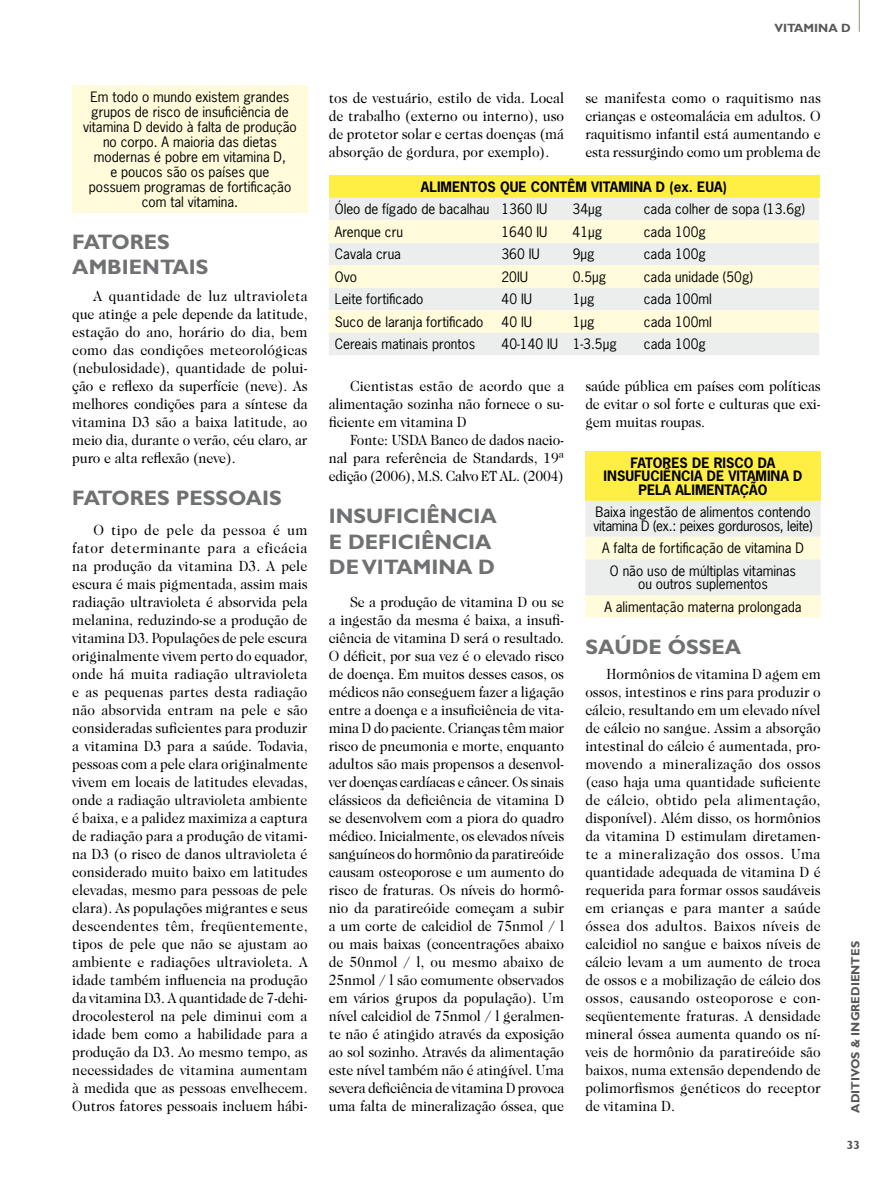
<style>
.page{position:relative;width:893px;height:1191px;background:#fff}
.page>*{position:absolute;margin:0;border:0;box-sizing:border-box;transform-origin:0 0}
.t1{font:700 21px/25.2px "Gill Sans";color:#707172}
.t2{font:15px/18px "Caslon 224 IT Cby BT";letter-spacing:-.01em;color:#000;text-align:justify;scale:.93 1}
.t3{font:13.5px/15px "News Gothic Std";color:#000;text-align:center}
.t4{font:700 13.5px/13.5px "News Gothic Std";color:#000}
.t5{font:700 12px "Gill Sans";color:#58585a}
</style>
<div class="page">
<div style="left:72px;top:85px;width:236px;height:128px;background:#fffbdb"></div>
<div style="left:329px;top:175px;width:490px;height:23px;background:#ffef44"></div>
<div style="left:329px;top:198px;width:490px;height:157px;background:#eceded"></div>
<svg style="left:329px;top:220px;width:490px;height:113px;background:#f7f5e2"></svg>
<div style="left:585px;top:451px;width:236px;height:50px;background:#ffef44"></div>
<svg style="left:585px;top:501px;width:236px;height:117px;background:#f3f2e6"></svg>
<hr style="left:859px;top:0;width:1px;height:32px;background:#919770">
<p class="t5" style="left:774px;top:21px;width:23px">VITAM</p>
<p class="t5" style="left:814px;top:21px;width:36px">INA D</p>
<p class="t3" style="left:83px;top:89px;width:215px">Em todo o mundo existem grandes grupos de risco de insuficiência de vitamina D devido à falta de produção no corpo. A maioria das dietas modernas é pobre em vitamina D,<br>e poucos são os países que possuem programas de fortificação com tal vitamina.</p>
<h1 class="t1" style="left:72px;top:229px;width:138px">FATORES<br>AMBI ENTAIS</h1>
<p class="t2" style="left:72px;top:287px;width:255px;text-indent:21px">A quantidade de luz ultravioleta que atinge a pele depende da latitude, estação do ano, horário do dia, bem como das condições meteorológicas (nebulosidade), quantidade de polui&shy;ção e reflexo da superfície (neve). As melhores condições para a síntese da vitamina D3 são a baixa latitude, ao meio dia, durante o verão, céu claro, ar puro e alta reflexão (neve).</p>
<h1 class="t1" style="left:72px;top:485px;width:211px">FATORES PESSOAI S</h1>
<p class="t2" style="left:72px;top:521px;width:255px;text-indent:21px">O tipo de pele da pessoa é um fator determinante para a eficácia na produção da vitamina D3. A pele escura é mais pigmentada, assim mais radiação ultravioleta é absorvida pela melanina, reduzindo-se a produção de vitamina D3. Populações de pele escura originalmente vivem perto do equador, onde há muita radiação ultravioleta e as pequenas partes desta radiação não absorvida entram na pele e são consideradas suficientes para produzir a vitamina D3 para a saúde. Todavia, pessoas com a pele clara originalmente vivem em locais de latitudes elevadas, onde a radiação ultravioleta ambiente é baixa, e a palidez maximiza a captura de radiação para a produção de vitami&shy;na D3 (o risco de danos ultravioleta é considerado muito baixo em latitudes elevadas, mesmo para pessoas de pele clara). As populações migrantes e seus descendentes têm, freqüentemente, tipos de pele que não se ajustam ao ambiente e radiações ultravioleta. A idade também influencia na produção da vitamina D3. A quantidade de 7-dehi&shy;drocolesterol na pele diminui com a idade bem como a habilidade para a produção da D3. Ao mesmo tempo, as necessidades de vitamina aumentam à medida que as pessoas envelhecem.<br>Outros fatores pessoais incluem hábi-</p>
<p class="t2" style="left:329px;top:89px;width:255px">tos de vestuário, estilo de vida. Local de trabalho (externo ou interno), uso de protetor solar e certas doenças (má absorção de gordura, por exemplo).</p>
<p class="t2" style="left:585px;top:89px;width:255px">se manifesta como o raquitismo nas crianças e osteomalácia em adultos. O raquitismo infantil está aumentando e esta ressurgindo como um problema de</p>
<p class="t4" style="left:421px;top:179px;width:18px">ALIMENT</p>
<p class="t4" style="left:478px;top:179px;width:150px">OS QUE CONTÊM VITAMIN</p>
<p class="t4" style="left:643px;top:179px;width:85px">A D (ex. EUA)</p>
<p class="t3" style="left:335px;top:201px;width:214px">Óleo de fígado de bacalhau 1360 IU</p>
<p class="t3" style="left:573px;top:201px;width:31px">34µg</p>
<p class="t3" style="left:644px;top:201px;width:163px">cada colher de sopa (13.6g)</p>
<p class="t3" style="left:335px;top:224px;width:70px">Arenque cru</p>
<p class="t3" style="left:502px;top:224px;width:48px">1640 IU</p>
<p class="t3" style="left:573px;top:224px;width:31px">41µg</p>
<p class="t3" style="left:644px;top:224px;width:64px">cada 100g</p>
<p class="t3" style="left:335px;top:246px;width:68px">Cavala crua</p>
<p class="t3" style="left:502px;top:246px;width:40px">360 IU</p>
<p class="t3" style="left:573px;top:246px;width:23px">9µg</p>
<p class="t3" style="left:644px;top:246px;width:64px">cada 100g</p>
<p class="t3" style="left:335px;top:269px;width:24px">Ovo</p>
<p class="t3" style="left:502px;top:269px;width:28px">20IU</p>
<p class="t3" style="left:573px;top:269px;width:35px">0.5µg</p>
<p class="t3" style="left:644px;top:269px;width:111px">cada unidade (50g)</p>
<p class="t3" style="left:335px;top:291px;width:90px">Leite fortificado</p>
<p class="t3" style="left:502px;top:291px;width:32px">40 IU</p>
<p class="t3" style="left:573px;top:291px;width:23px">1µg</p>
<p class="t3" style="left:644px;top:291px;width:70px">cada 100ml</p>
<p class="t3" style="left:335px;top:314px;width:150px">Suco de laranja fortificado</p>
<p class="t3" style="left:502px;top:314px;width:32px">40 IU</p>
<p class="t3" style="left:573px;top:314px;width:23px">1µg</p>
<p class="t3" style="left:644px;top:314px;width:70px">cada 100ml</p>
<p class="t3" style="left:335px;top:336px;width:142px">Cereais matinais prontos</p>
<p class="t3" style="left:502px;top:336px;width:117px">40-140 IU 1-3.5µg</p>
<p class="t3" style="left:644px;top:336px;width:64px">cada 100g</p>
<p class="t2" style="left:329px;top:377px;width:255px;text-indent:21px">Cientistas estão de acordo que a alimentação sozinha não fornece o su&shy;ficiente em vitamina D</p>
<p class="t2" style="left:329px;top:431px;width:255px;text-indent:21px">Fonte: USDA Banco de dados nacio&shy;nal para referência de Standards, 19ª edição (2006), M.S. Calvo ET AL. (2004)</p>
<h1 class="t1" style="left:329px;top:503px;width:170px">INSUFICIÊNCIA<br>E DEFICIÊNCIA<br>DE VITAMI NA D</h1>
<p class="t2" style="left:329px;top:593px;width:255px;text-indent:21px">Se a produção de vitamina D ou se a ingestão da mesma é baixa, a insufi&shy;ciência de vitamina D será o resultado.<br>O déficit, por sua vez é o elevado risco de doença. Em muitos desses casos, os médicos não conseguem fazer a ligação entre a doença e a insuficiência de vita&shy;mina D do paciente. Crianças têm maior risco de pneumonia e morte, enquanto adultos são mais propensos a desenvol&shy;ver doenças cardíacas e câncer. Os sinais clássicos da deficiência de vitamina D se desenvolvem com a piora do quadro médico. Inicialmente, os elevados níveis sanguíneos do hormônio da paratireóide causam osteoporose e um aumento do risco de fraturas. Os níveis do hormô&shy;nio da paratireóide começam a subir a um corte de calcidiol de 75nmol / l ou mais baixas (concentrações abaixo de 50nmol / l, ou mesmo abaixo de 25nmol / l são comumente observados em vários grupos da população). Um nível calcidiol de 75nmol / l geralmen&shy;te não é atingido através da exposição ao sol sozinho. Através da alimentação este nível também não é atingível. Uma severa deficiência de vitamina D provoca uma falta de mineralização óssea, que</p>
<p class="t2" style="left:585px;top:377px;width:255px">saúde pública em países com políticas de evitar o sol forte e culturas que exi&shy;gem muitas roupas.</p>
<p class="t4" style="left:604px;top:455px;width:173px;text-indent:27px">FATORES DE RISCO DA<br>INSUFUCIÊNCIA DE VITAMIN</p>
<p class="t4" style="left:780px;top:469px;width:23px">A D</p>
<p class="t4" style="left:638px;top:482px;width:55px">PELA ALIMENT</p>
<p class="t4" style="left:731px;top:482px;width:38px">AÇÃO</p>
<p class="t3" style="left:593px;top:505px;width:221px;line-height:13.5px;text-align:left">Baixa ingestão de alimentos contendo vitamina D (ex.: peixes gordurosos, leite)</p>
<p class="t3" style="left:602px;top:537px;width:203px;line-height:22.5px">A falta de fortificação de vitamina D<br>O não uso de múltiplas vitaminas</p>
<p class="t3" style="left:604px;top:573px;width:199px;line-height:22.5px">ou outros suplementos<br>A alimentação materna prolongada</p>
<h1 class="t1" style="left:585px;top:634px;width:157px">SAÚDE ÓSSEA</h1>
<p class="t2" style="left:585px;top:665px;width:255px;text-indent:21px">Hormônios de vitamina D agem em ossos, intestinos e rins para produzir o cálcio, resultando em um elevado nível de cálcio no sangue. Assim a absorção intestinal do cálcio é aumentada, pro&shy;movendo a mineralização dos ossos (caso haja uma quantidade suficiente de cálcio, obtido pela alimentação, disponível). Além disso, os hormônios da vitamina D estimulam diretamen&shy;te a mineralização dos ossos. Uma quantidade adequada de vitamina D é requerida para formar ossos saudáveis em crianças e para manter a saúde óssea dos adultos. Baixos níveis de calcidiol no sangue e baixos níveis de cálcio levam a um aumento de troca de ossos e a mobilização de cálcio dos ossos, causando osteoporose e con&shy;seqüentemente fraturas. A densidade mineral óssea aumenta quando os ní&shy;veis de hormônio da paratireóide são baixos, numa extensão dependendo de polimorfismos genéticos do receptor de vitamina D.</p>
<p class="t5" style="left:848px;top:1112px;width:171px;rotate:-90deg">ADITIVOS &amp; INGREDIENTES</p>
<p class="t5" style="left:847px;top:1137px;width:15px">33</p>
</div>
